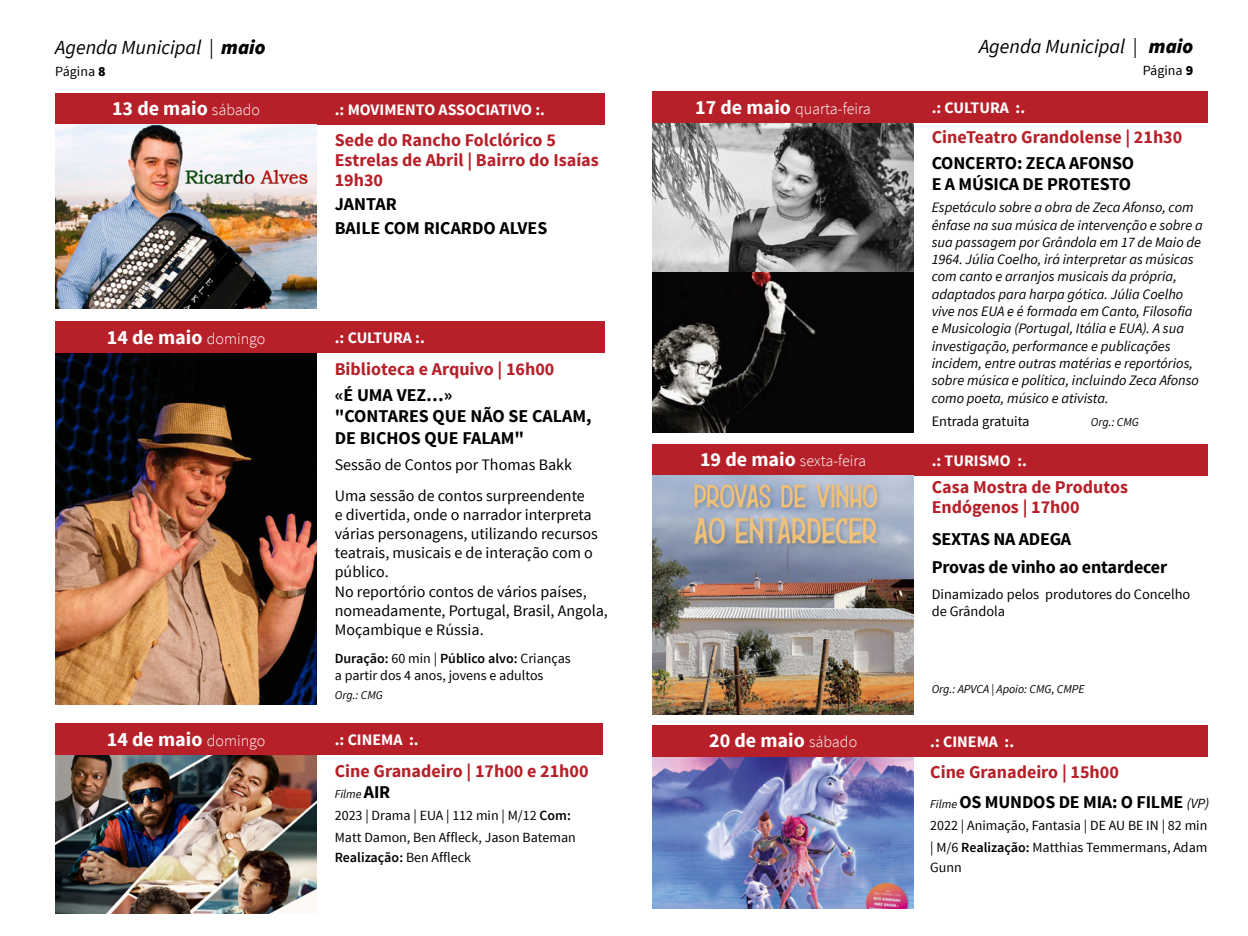
<style>
.page{position:relative;width:1248px;height:936px;background:#fff}
.page>*{position:absolute;margin:0;border:0;box-sizing:border-box;transform-origin:0 0}
.t1{font:700 20px "Source Sans Pro";color:#fff}
.t2{font:italic 20px "Source Sans Pro";color:#000}
.t3{font:700 18px/20px "Source Sans Pro";color:#b72029}
.t4{font:700 18px/21.6px "Source Sans Pro";letter-spacing:-.01em;color:#000}
.t5{font:16px/19.2px "Source Sans Pro";color:#000}
.t6{font:700 16px "Source Sans Pro";color:#fff}
.t7{font:300 16px "Source Sans Pro";color:#fff}
.t8{font:italic 14.4px/17.2px "Source Sans Pro";color:#000}
.t9{font:14.4px/17.2px "Source Sans Pro";color:#000}
.t10{font:14px/22px "Source Sans Pro";color:#000}
.t11{font:600 14px "Source Sans Pro";color:#000}
.t12{font:italic 12px "Source Sans Pro";color:#000}
.s1{font-weight:900}
.s2{font-weight:300;font-size:16px}
.s3{font-weight:600}
.s4{font-weight:700;font-size:20px}
.s5{font-weight:700;font-style:normal;font-size:18px}
.s6{font-weight:400}
.s7{font-weight:400;font-style:italic;font-size:12px;color:#000}
.s8{color:#000}
.s9{font-weight:400;font-style:italic;font-size:14px;color:#000}
</style>
<div class="page">
<img style="left:55px;top:353px;width:262px;height:351px">
<div style="left:55px;top:93px;width:549px;height:31px;background:#b72029"></div>
<div style="left:55px;top:321px;width:549px;height:32px;background:#b72029"></div>
<img style="left:55px;top:124px;width:262px;height:184px">
<img style="left:652px;top:756px;width:261px;height:152px">
<img style="left:652px;top:123px;width:261px;height:149px">
<img style="left:55px;top:755px;width:262px;height:158px">
<div style="left:55px;top:723px;width:547px;height:32px;background:#b72029"></div>
<div style="left:652px;top:725px;width:555px;height:31px;background:#b72029"></div>
<div style="left:652px;top:444px;width:555px;height:31px;background:#b72029"></div>
<div style="left:652px;top:91px;width:555px;height:32px;background:#b72029"></div>
<img style="left:652px;top:475px;width:261px;height:239px">
<img style="left:652px;top:272px;width:261px;height:160px">
<h1 class="t2" style="left:55px;top:35px;width:212px">Agenda Municipal | <span class="s1">maio</span></h1>
<p class="t10" style="left:55px;top:61px;width:52px">Página <span class="s1">8</span></p>
<h1 class="t2" style="left:979px;top:34px;width:216px">Agenda Municipal | <span class="s1">maio</span></h1>
<p class="t10" style="left:1142px;top:60px;width:52px">Página <span class="s1">9</span></p>
<h1 class="t1" style="left:112px;top:95px;width:150px">13 de maio <span class="s2">sábado</span></h1>
<h1 class="t1" style="left:107px;top:324px;width:160px">14 de maio <span class="s2">domingo</span></h1>
<p class="t6" style="left:335px;top:99px;width:212px">.: MOVIMENTO ASSOCIATIVO :.</p>
<p class="t3" style="left:335px;top:131px;width:265px">Sede do Rancho Folclórico 5<br>Estrelas de Abril | Bairro do Isaías<br>19h30</p>
<p class="t4" style="left:335px;top:193px;width:214px;line-height:23.4px">JANTAR<br>BAILE COM RICARDO ALVES</p>
<p class="t6" style="left:335px;top:328px;width:92px">.: CULTURA :.</p>
<p class="t3" style="left:335px;top:359px;width:221px">Biblioteca e Arquivo | 16h00</p>
<p class="t4" style="left:335px;top:384px;width:258px">«É UMA VEZ…»<br>"CONTARES QUE NÃO SE CALAM,<br>DE BICHOS QUE FALAM"</p>
<p class="t5" style="left:335px;top:449px;width:251px;line-height:30.6px">Sessão de Contos por Thomas Bakk<br>Uma sessão de contos surpreendente</p>
<p class="t5" style="left:335px;top:505px;width:275px">e divertida, onde o narrador interpreta várias personagens, utilizando recursos teatrais, musicais e de interação com o público.<br>No reportório contos de vários países, nomeadamente, Portugal, Brasil, Angola, Moçambique e Rússia.</p>
<p class="t10" style="left:335px;top:650px;width:237px;line-height:16.8px"><span class="s3">Duração:</span> 60 min | <span class="s3">Público alvo:</span> Crianças a partir dos 4 anos, jovens e adultos</p>
<p class="t12" style="left:335px;top:687px;width:50px">Org.: CMG</p>
<p class="t7" style="left:695px;top:98px;width:177px"><span class="s4">17 de maio</span> quarta-feira</p>
<p class="t7" style="left:700px;top:451px;width:168px"><span class="s4">19 de maio</span> sexta-feira</p>
<p class="t6" style="left:931px;top:98px;width:95px">.: CULTURA :.</p>
<p class="t3" style="left:931px;top:127px;width:252px">CineTeatro Grandolense | 21h30</p>
<p class="t4" style="left:931px;top:152px;width:204px">CONCERTO: ZECA AFONSO<br>E A MÚSICA DE PROTESTO</p>
<p class="t8" style="left:931px;top:199px;width:272px">Espetáculo sobre a obra de Zeca Afonso, com ênfase na sua música de intervenção e sobre a sua passagem por Grândola em 17 de Maio de 1964. Júlia Coelho, irá interpretar as músicas com canto e arranjos musicais da própria, adaptados para harpa gótica. Júlia Coelho vive nos EUA e é formada em Canto, Filosofia e Musicologia (Portugal, Itália e EUA). A sua investigação, performance e publicações incidem, entre outras matérias e reportórios, sobre música e política, incluindo Zeca Afonso como poeta, músico e ativista.</p>
<p class="t9" style="left:931px;top:413px;width:99px">Entrada gratuita</p>
<p class="t12" style="left:1090px;top:414px;width:50px">Org.: CMG</p>
<p class="t6" style="left:931px;top:450px;width:97px">.: TURISMO :.</p>
<p class="t3" style="left:931px;top:478px;width:198px">Casa Mostra de Produtos<br>Endógenos | 17h00</p>
<p class="t4" style="left:931px;top:526px;width:237px;line-height:27.4px">SEXTAS NA ADEGA<br>Provas de vinho ao entardecer</p>
<p class="t9" style="left:931px;top:585px;width:260px">Dinamizado pelos produtores do Concelho de Grândola</p>
<p class="t12" style="left:931px;top:682px;width:154px">Org.: APVCA | Apoio: CMG, CMPE</p>
<h1 class="t1" style="left:107px;top:726px;width:160px">14 de maio <span class="s2">domingo</span></h1>
<h1 class="t1" style="left:709px;top:727px;width:150px">20 de maio <span class="s2">sábado</span></h1>
<p class="t6" style="left:335px;top:729px;width:85px">.: CINEMA :.</p>
<p class="t3" style="left:335px;top:761px;width:255px">Cine Granadeiro | 17h00 e 21h00</p>
<p class="t12" style="left:335px;top:786px;width:57px">Filme <span class="s5">AIR</span></p>
<p class="t10" style="left:335px;top:804px;width:243px">2023 | Drama | EUA | 112 min | M/12 <span class="s3">Com:<br></span>Matt Damon, Ben Affleck, Jason Bateman</p>
<p class="t11" style="left:335px;top:848px;width:138px">Realização: <span class="s6">Ben Affleck</span></p>
<p class="t6" style="left:930px;top:731px;width:85px">.: CINEMA :.</p>
<p class="t3" style="left:930px;top:757px;width:280px;line-height:30px">Cine Granadeiro | 15h00<br><span class="s7">Filme</span> <span class="s8">OS MUNDOS DE MIA: O FILME</span> <span class="s9">(VP)</span></p>
<p class="t10" style="left:930px;top:814px;width:279px">2022 | Animação, Fantasia | DE AU BE IN | 82 min | M/6 <span class="s3">Realização:</span> Matthias Temmermans, Adam</p>
<p class="t10" style="left:930px;top:856px;width:33px">Gunn</p>
</div>
